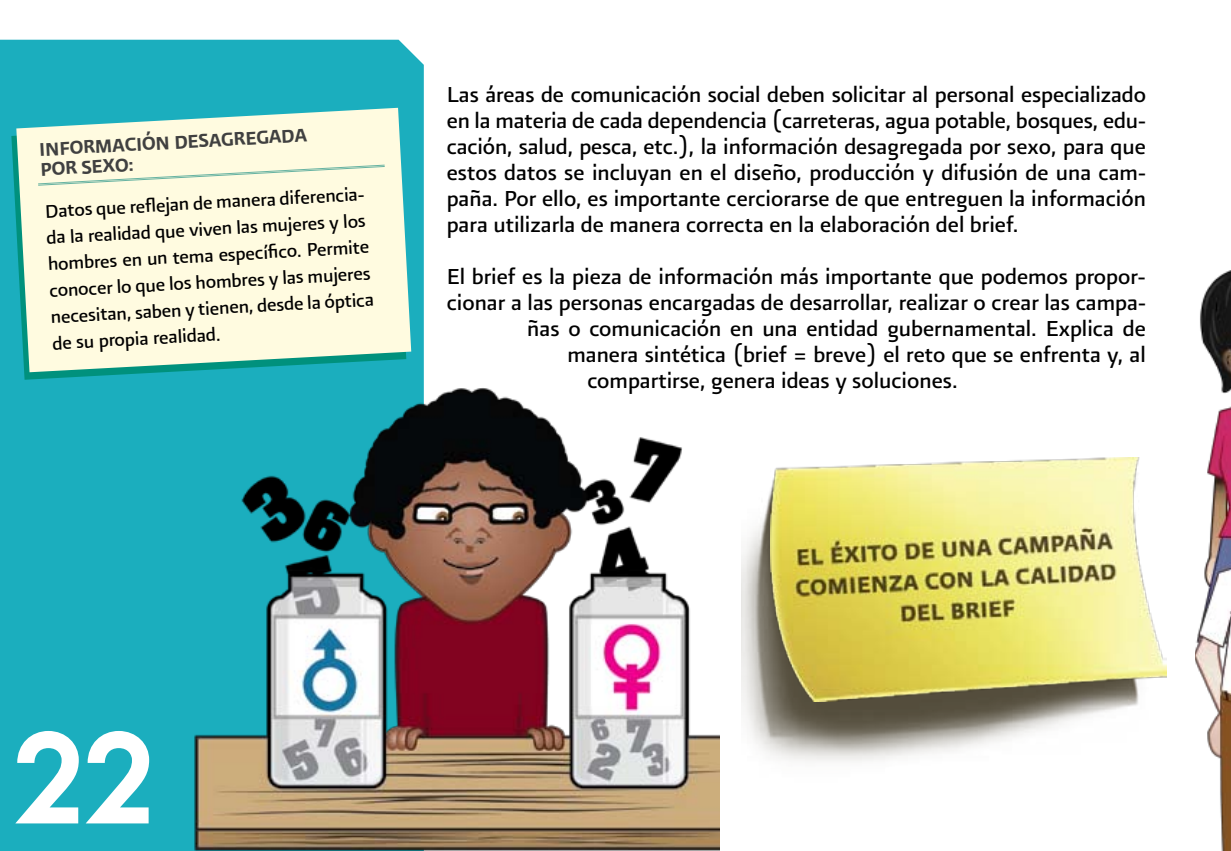
<style>
.page{position:relative;width:1231px;height:851px;background:#fff}
.page>*{position:absolute;margin:0;border:0;box-sizing:border-box;transform-origin:0 0}
.t1{font:130px "Chalet New York Nineteen Seventy";color:#fff}
.t2{font:26px/26px "Presidencia Base";color:#000;text-align:justify}
.t3{font:22px/26.4px "Presidencia Base";color:#000}
.t4{font:22px/20.2px "Presidencia Firme CC";color:#404040}
</style>
<div class="page">
<div style="left:0;top:40px;width:424px;height:810px;background:#1baebe"></div>
<img style="left:741px;top:493px;width:397px;height:268px">
<img style="left:770px;top:457px;width:396px;height:244px">
<img style="left:193px;top:373px;width:526px;height:477px">
<img style="left:1195px;top:270px;width:35px;height:580px">
<svg style="left:11px;top:115px;width:395px;height:265px;background:#16a9b2"></svg>
<svg style="left:16px;top:108px;width:395px;height:264px;background:#e4f1d9"></svg>
<svg style="left:37px;top:164px;width:348px;height:22px;background:#f1f4da"></svg>
<p class="t4" style="left:39px;top:139px;width:270px;rotate:-3deg">INFORMACIÓN DESAGREGADA<br>POR SEXO:</p>
<p class="t3" style="left:44px;top:197px;width:325px;rotate:-3deg">Datos que refl ejan de manera diferencia&shy;da la realidad que viven las mujeres y los hombres en un tema específi co. Permite conocer lo que los hombres y las mujeres necesitan, saben y tienen, desde la óptica de su propia realidad.</p>
<p class="t2" style="left:446px;top:81px;width:700px">Las áreas de comunicación social deben solicitar al personal especializado en la materia de cada dependencia (carreteras, agua potable, bosques, edu&shy;cación, salud, pesca, etc.), la información desagregada por sexo, para que estos datos se incluyan en el diseño, producción y difusión de una cam&shy;paña. Por ello, es importante cerciorarse de que entreguen la información para utilizarla de manera correcta en la elaboración del brief.</p>
<p class="t2" style="left:446px;top:263px;width:700px">El brief es la pieza de información más importante que podemos propor-</p>
<p class="t2" style="left:446px;top:289px;width:700px">cionar a las personas encargadas de desarrollar, realizar o crear las campa-</p>
<p class="t2" style="left:527px;top:315px;width:620px">ñas o comunicación en una entidad gubernamental. Explica de</p>
<p class="t2" style="left:567px;top:341px;width:580px">manera sintética (brief = breve) el reto que se enfrenta y, al</p>
<p class="t2" style="left:587px;top:367px;width:372px">compartirse, genera ideas y soluciones.</p>
<h1 class="t1" style="left:14px;top:698px;width:142px">22</h1>
</div>
